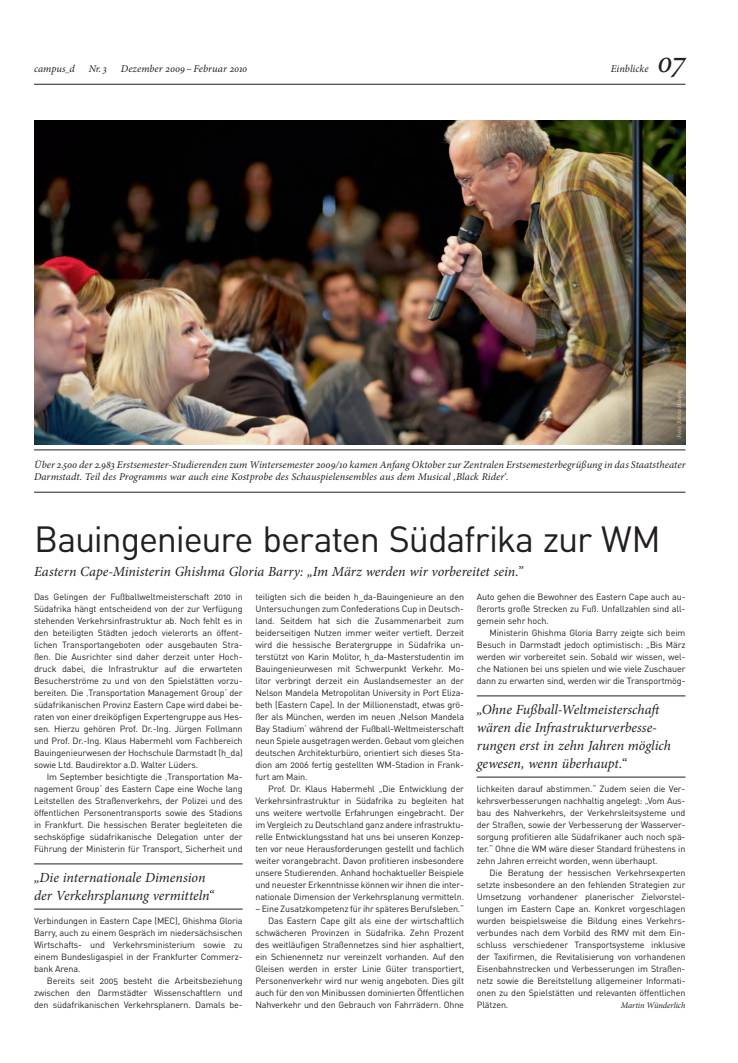
<style>
.page{position:relative;width:738px;height:1063px;background:#fff}
.page>*{position:absolute;margin:0;border:0;box-sizing:border-box;transform-origin:0 0}
.t1{font:36px "DINOT";letter-spacing:-.035em;color:#231f20}
.t2{font:italic 32px "Minion Pro";color:#231f20}
.t3{font:italic 14px/18px "Minion Pro";letter-spacing:-.005em;color:#231f20}
.t4{font:italic 10.4px/12px "Minion Pro";letter-spacing:.005em;color:#231f20}
.t5{font:9px/12px "DINOT";letter-spacing:-.015em;color:#231f20;text-align:justify}
.t6{font:italic 8.5px "Minion Pro";letter-spacing:-.01em;color:#231f20}
.t7{font:italic 6px "Minion Pro";letter-spacing:.015em;color:#ddd4ba}
</style>
<div class="page">
<hr style="left:34px;top:84px;width:651px;height:1px;background:#231f20">
<img style="left:34px;top:120px;width:651px;height:324px">
<hr style="left:34px;top:450px;width:651px;height:1px;background:#231f20">
<hr style="left:34px;top:492px;width:651px;height:1px;background:#231f20">
<hr style="left:34px;top:864px;width:208px;height:1px;background:#231f20">
<hr style="left:34px;top:909px;width:208px;height:1px;background:#231f20">
<hr style="left:476px;top:696px;width:209px;height:1px;background:#231f20">
<hr style="left:476px;top:777px;width:209px;height:1px;background:#231f20">
<p class="t4" style="left:34px;top:63px;width:42px">campus d</p>
<p class="t4" style="left:89px;top:63px;width:20px">Nr. 3</p>
<p class="t4" style="left:121px;top:63px;width:128px">Dezember 2009 – Februar 2010</p>
<p class="t4" style="left:610px;top:63px;width:39px">Einblicke</p>
<h2 class="t2" style="left:656px;top:40px;width:30px">07</h2>
<p class="t7" style="left:674px;top:438px;width:51px;rotate:-90deg">Foto: Britta Hüning</p>
<p class="t4" style="left:34px;top:459px;width:652px">Über 2.500 der 2.983 Erstsemester-Studierenden zum Wintersemester 2009/10 kamen Anfang Oktober zur Zentralen Erstsemesterbegrüßung in das Staatstheater<br>Darmstadt. Teil des Programms war auch eine Kostprobe des Schauspielensembles aus dem Musical ‚Black Rider‘.</p>
<h1 class="t1" style="left:34px;top:515px;width:627px">Bauingenieure beraten Südafrika zur WM</h1>
<h3 class="t3" style="left:34px;top:563px;width:490px">Eastern Cape-Ministerin Ghishma Gloria Barry: „Im März werden wir vorbereitet sein.”</h3>
<p class="t5" style="left:34px;top:590px;width:210px">Das Gelingen der Fußballweltmeisterschaft 2010 in Südafrika hängt entscheidend von der zur Verfügung stehenden Verkehrsinfrastruktur ab. Noch fehlt es in den beteiligten Städten jedoch vielerorts an öffent&shy;lichen Transportangeboten oder ausgebauten Stra&shy;ßen. Die Ausrichter sind daher derzeit unter Hoch&shy;druck dabei, die Infrastruktur auf die erwarteten Besucherströme zu und von den Spielstätten vorzu&shy;bereiten. Die ‚Transportation Management Group‘ der südafrikanischen Provinz Eastern Cape wird dabei be&shy;raten von einer dreiköpfigen Expertengruppe aus Hes&shy;sen. Hierzu gehören Prof. Dr.-Ing. Jürgen Follmann und Prof. Dr.-Ing. Klaus Habermehl vom Fachbereich Bauingenieurwesen der Hochschule Darmstadt (h_da) sowie Ltd. Baudirektor a.D. Walter Lüders.</p>
<p class="t5" style="left:34px;top:770px;width:210px;text-indent:13px">Im September besichtigte die ‚Transportation Ma&shy;nagement Group‘ des Eastern Cape eine Woche lang Leitstellen des Straßenverkehrs, der Polizei und des öffentlichen Personentransports sowie des Stadions in Frankfurt. Die hessischen Berater begleiteten die sechsköpfige südafrikanische Delegation unter der Führung der Ministerin für Transport, Sicherheit und</p>
<h3 class="t3" style="left:34px;top:869px;width:181px">„Die internationale Dimension der Verkehrsplanung vermitteln“</h3>
<p class="t5" style="left:34px;top:914px;width:210px">Verbindungen in Eastern Cape (MEC), Ghishma Gloria Barry, auch zu einem Gespräch im niedersächsischen Wirtschafts- und Verkehrsministerium sowie zu einem Bundesligaspiel in der Frankfurter Commerz&shy;bank Arena.</p>
<p class="t5" style="left:34px;top:974px;width:210px;text-indent:13px">Bereits seit 2005 besteht die Arbeitsbeziehung zwischen den Darmstädter Wissenschaftlern und den südafrikanischen Verkehrsplanern. Damals be-</p>
<p class="t5" style="left:255px;top:590px;width:210px">teiligten sich die beiden h_da-Bauingenieure an den Untersuchungen zum Confederations Cup in Deutsch&shy;land. Seitdem hat sich die Zusammenarbeit zum beiderseitigen Nutzen immer weiter vertieft. Derzeit wird die hessische Beratergruppe in Südafrika un&shy;terstützt von Karin Molitor, h_da-Masterstudentin im Bauingenieurwesen mit Schwerpunkt Verkehr. Mo&shy;litor verbringt derzeit ein Auslandsemester an der Nelson Mandela Metropolitan University in Port Eliza&shy;beth (East ern Cape). In der Millionenstadt, etwas grö&shy;ßer als München, werden im neuen ‚Nelson Mandela Bay Stadium‘ während der Fußball-Weltmeisterschaft neun Spiele ausgetragen werden. Gebaut vom gleichen deutschen Architekturbüro, orientiert sich dieses Sta&shy;dion am 2006 fertig gestellten WM-Stadion in Frank&shy;furt am Main.</p>
<p class="t5" style="left:255px;top:782px;width:210px;text-indent:13px">Prof. Dr. Klaus Habermehl „Die Entwicklung der Verkehrsinfrastruktur in Südafrika zu begleiten hat uns weitere wertvolle Erfahrungen eingebracht. Der im Vergleich zu Deutschland ganz andere infrastruktu&shy;relle Entwicklungsstand hat uns bei unseren Konzep&shy;ten vor neue Herausforderungen gestellt und fachlich weiter vorangebracht. Davon profitieren insbesondere unsere Studierenden. Anhand hochaktueller Beispiele und neuester Erkenntnisse können wir ihnen die inter&shy;nationale Dimension der Verkehrsplanung vermitteln.</p>
<p class="t5" style="left:255px;top:902px;width:210px;text-align:right">– Eine Zusatzkompetenz für ihr späteres Berufsleben.“ Das Eastern Cape gilt als eine der wirtschaftlich schwächeren Provinzen in Südafrika. Zehn Prozent des weitläufigen Straßennetzes sind hier asphaltiert, ein Schienennetz nur vereinzelt vorhanden. Auf den Gleisen werden in erster Linie Güter transportiert, Personenverkehr wird nur wenig angeboten. Dies gilt auch für den von Minibussen dominierten Öffentlichen Nahverkehr und den Gebrauch von Fahrrädern. Ohne</p>
<p class="t5" style="left:476px;top:590px;width:210px">Auto gehen die Bewohner des Eastern Cape auch au&shy;ßerorts große Strecken zu Fuß. Unfallzahlen sind all&shy;gemein sehr hoch.</p>
<p class="t5" style="left:476px;top:626px;width:210px;text-indent:13px">Ministerin Ghishma Gloria Barry zeigte sich beim Besuch in Darmstadt jedoch optimistisch: „Bis März werden wir vorbereitet sein. Sobald wir wissen, wel&shy;che Nationen bei uns spielen und wie viele Zuschauer dann zu erwarten sind, werden wir die Transportmög-</p>
<h3 class="t3" style="left:476px;top:701px;width:195px">„Ohne Fußball-Weltmeisterschaft wären die Infrastrukturverbesse&shy;rungen erst in zehn Jahren möglich gewesen, wenn überhaupt.“</h3>
<p class="t5" style="left:476px;top:782px;width:210px">lichkeiten darauf abstimmen.“ Zudem seien die Ver&shy;kehrsverbesserungen nachhaltig angelegt: „Vom Aus&shy;bau des Nahverkehrs, der Verkehrsleitsysteme und der Straßen, sowie der Verbesserung der Wasserver&shy;sorgung profitieren alle Südafrikaner auch noch spä&shy;ter.“ Ohne die WM wäre dieser Standard frühestens in zehn Jahren erreicht worden, wenn überhaupt.</p>
<p class="t5" style="left:476px;top:866px;width:210px;text-indent:13px">Die Beratung der hessischen Verkehrsexperten setzte insbesondere an den fehlenden Strategien zur Umsetzung vorhandener planerischer Zielvorstel&shy;lungen im Eastern Cape an. Konkret vorgeschlagen wurden beispielsweise die Bildung eines Verkehrs&shy;verbundes nach dem Vorbild des RMV mit dem Ein&shy;schluss verschiedener Transportsysteme inklusive der Taxifirmen, die Revitalisierung von vorhandenen Eisenbahnstrecken und Verbesserungen im Straßen&shy;netz sowie die Bereitstellung allgemeiner Informati&shy;onen zu den Spielstätten und relevanten öffentlichen Plätzen.</p>
<p class="t6" style="left:620px;top:999px;width:66px">Martin Wünderlich</p>
</div>
